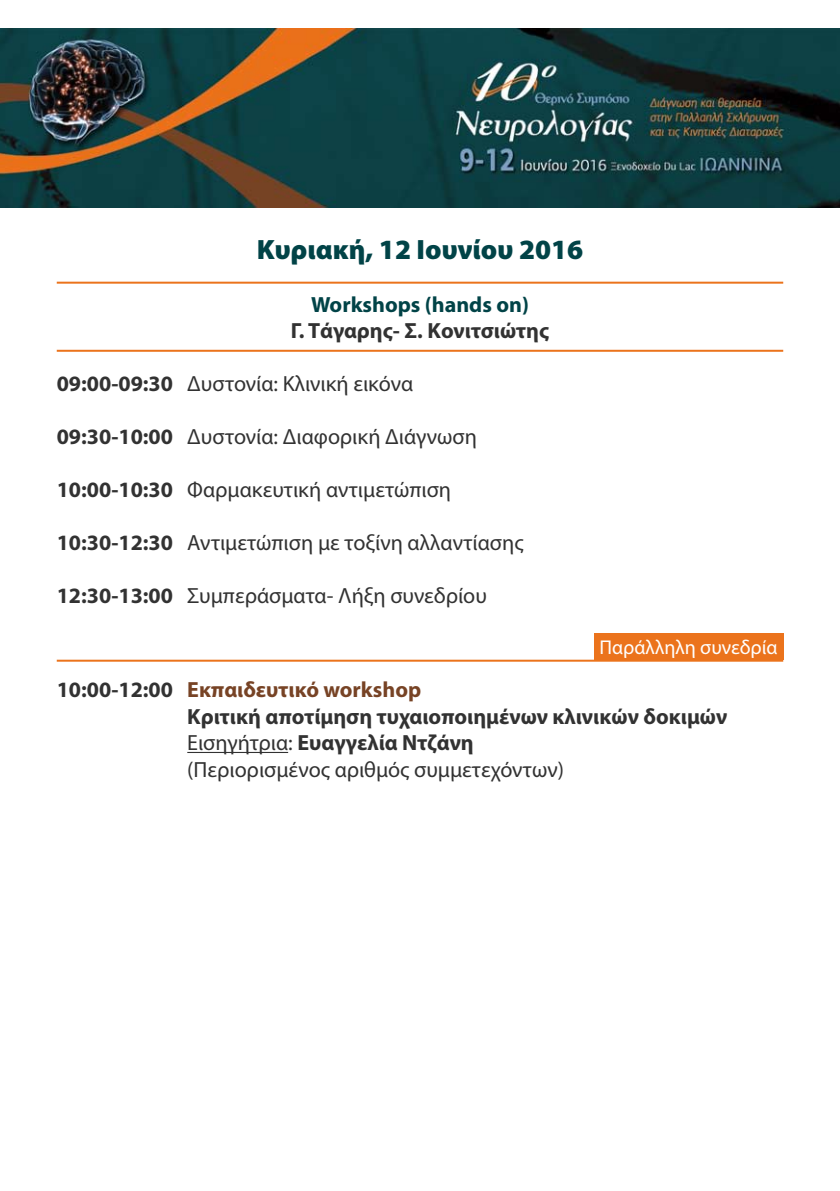
<style>
.page{position:relative;width:840px;height:1191px;background:#fff}
.page>*{position:absolute;margin:0;border:0;box-sizing:border-box;transform-origin:0 0}
.t1{font:900 28px "Myriad Pro";color:#014347}
.t2{font:22px "Myriad Pro";color:#323232}
.t3{font:700 22px/26.4px "Myriad Pro";color:#323232}
.t4{font:700 22px "Myriad Pro";color:#014347}
.t5{font:20px "Myriad Pro";color:#fff}
.s1{font-weight:700}
.s2{color:#774325}
.s3{font-weight:400}
</style>
<div class="page">
<img style="left:0;top:28px;width:839px;height:180px">
<hr style="left:57px;top:282px;width:725px;height:2px;background:#eb731c">
<hr style="left:57px;top:350px;width:725px;height:2px;background:#eb731c">
<hr style="left:57px;top:659px;width:725px;height:2px;background:#eb731c">
<hr style="left:187px;top:752px;width:101px;height:1px;background:#323232">
<div style="left:593px;top:633px;width:189px;height:26px;background:#eb731c"></div>
<p class="t1" style="left:256px;top:231px;width:328px">Κυριακή, 12 Ιουνίου 2016</p>
<p class="t4" style="left:311px;top:290px;width:219px">Workshops (hands on)</p>
<p class="t3" style="left:290px;top:317px;width:260px">Γ. Τάγαρης- Σ. Κονιτσιώτης</p>
<p class="t2" style="left:57px;top:370px;width:358px"><span class="s1">09:00-09:30</span> Δυστονία: Κλινική εικόνα</p>
<p class="t2" style="left:57px;top:423px;width:421px"><span class="s1">09:30-10:00</span> Δυστονία: Διαφορική Διάγνωση</p>
<p class="t2" style="left:57px;top:476px;width:395px"><span class="s1">10:00-10:30</span> Φαρμακευτική αντιμετώπιση</p>
<p class="t2" style="left:57px;top:529px;width:468px"><span class="s1">10:30-12:30</span> Αντιμετώπιση με τοξίνη αλλαντίασης</p>
<p class="t2" style="left:57px;top:581px;width:431px"><span class="s1">12:30-13:00</span> Συμπεράσματα- Λήξη συνεδρίου</p>
<p class="t5" style="left:599px;top:635px;width:179px">Παράλληλη συνεδρία</p>
<p class="t3" style="left:187px;top:676px;width:541px;text-indent:-130px">10:00-12:00 <span class="s2">Εκπαιδευτικό workshop<br></span>Κριτική αποτίμηση τυχαιοποιημένων κλινικών δοκιμών <span class="s3">Εισηγήτρια:</span> Ευαγγελία Ντζάνη<br><span class="s3">(Περιορισμένος αριθμός συμμετεχόντων)</span></p>
</div>
